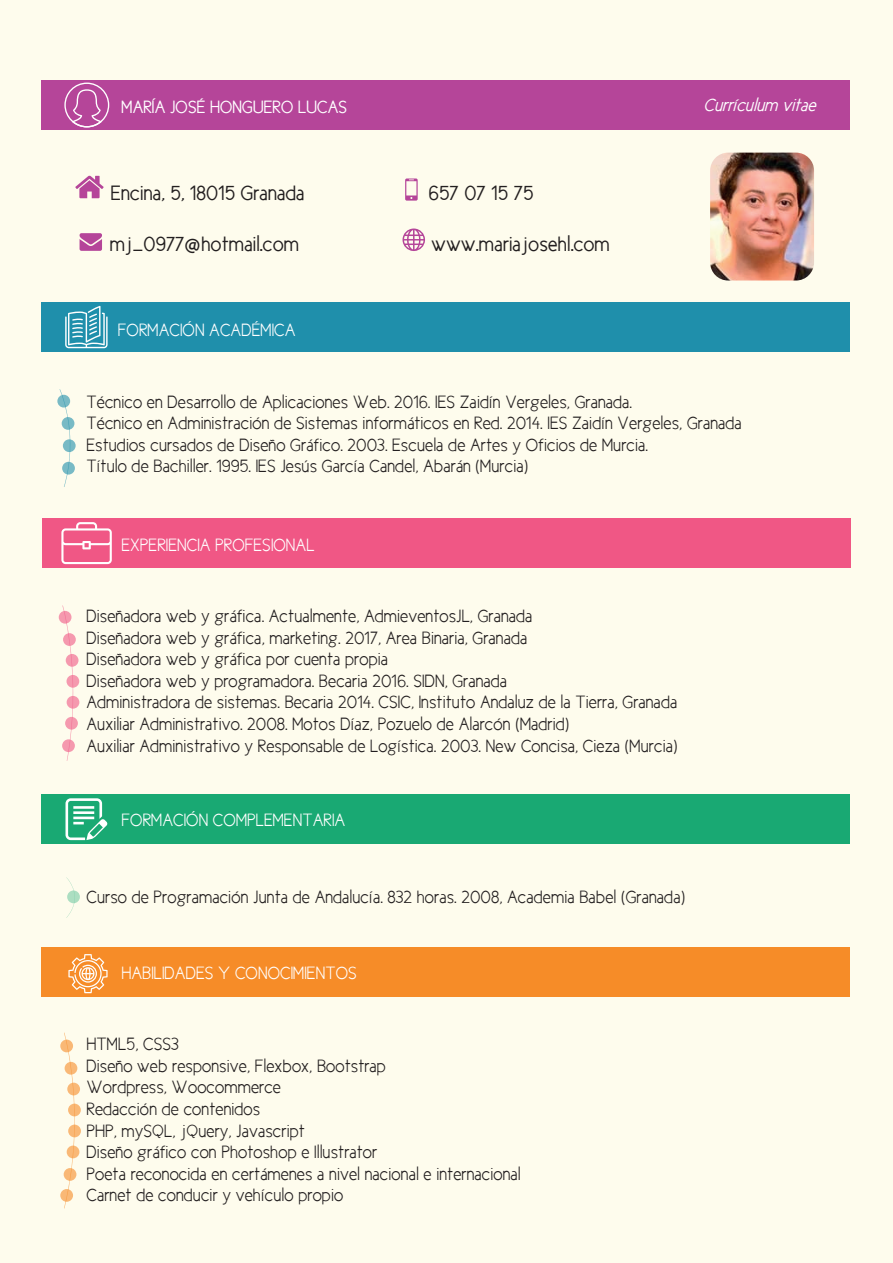
<style>
.page{position:relative;width:893px;height:1263px;background:#fefced}
.page>*{position:absolute;margin:0;border:0;box-sizing:border-box;transform-origin:0 0}
.t1{font:21px "New Cicle Gordita";color:#231f20}
.t2{font:18px/21.6px "New Cicle Semi";color:#231f20}
.t3{font:18px "New Cicle Semi";color:#fff}
.t4{font:18px "New Cicle Gordita";color:#fff}
.t5{font:italic 18px "New Cicle Gordita";color:#fff}
</style>
<div class="page">
<svg style="left:75px;top:176px;width:29px;height:22px"></svg>
<svg style="left:405px;top:178px;width:13px;height:23px"></svg>
<svg style="left:80px;top:233px;width:22px;height:18px"></svg>
<svg style="left:403px;top:229px;width:22px;height:22px"></svg>
<div style="left:41px;top:80px;width:808px;height:49px;background:#b54599"></div>
<svg style="left:64px;top:83px;width:45px;height:44px"></svg>
<div style="left:41px;top:302px;width:808px;height:49px;background:#1f8fab"></div>
<svg style="left:65px;top:306px;width:43px;height:42px"></svg>
<div style="left:42px;top:519px;width:808px;height:49px;background:#f05785"></div>
<svg style="left:61px;top:522px;width:51px;height:42px"></svg>
<div style="left:41px;top:795px;width:808px;height:49px;background:#19a973"></div>
<svg style="left:66px;top:798px;width:42px;height:42px"></svg>
<div style="left:41px;top:948px;width:808px;height:49px;background:#f68c28"></div>
<svg style="left:68px;top:954px;width:40px;height:39px"></svg>
<img style="left:710px;top:153px;width:104px;height:127px">
<svg style="left:62px;top:462px;width:13px;height:13px"></svg>
<svg style="left:60px;top:389px;width:10px;height:98px"></svg>
<svg style="left:63px;top:439px;width:13px;height:13px"></svg>
<svg style="left:62px;top:417px;width:12px;height:13px"></svg>
<svg style="left:57px;top:395px;width:13px;height:12px"></svg>
<svg style="left:62px;top:739px;width:13px;height:13px"></svg>
<svg style="left:65px;top:717px;width:13px;height:13px"></svg>
<div style="left:67px;top:675px;width:12px;height:13px;background:#f599ae;border-radius:50%"></div>
<div style="left:67px;top:696px;width:12px;height:13px;background:#f599ae;border-radius:50%"></div>
<svg style="left:62px;top:605px;width:11px;height:156px"></svg>
<svg style="left:66px;top:654px;width:12px;height:13px"></svg>
<svg style="left:63px;top:633px;width:13px;height:13px"></svg>
<svg style="left:59px;top:611px;width:13px;height:13px"></svg>
<svg style="left:60px;top:1189px;width:13px;height:13px"></svg>
<div style="left:64px;top:1168px;width:12px;height:13px;background:#f9b876;border-radius:50%"></div>
<svg style="left:67px;top:1145px;width:12px;height:13px"></svg>
<svg style="left:68px;top:1103px;width:13px;height:13px"></svg>
<svg style="left:68px;top:1124px;width:13px;height:13px"></svg>
<svg style="left:66px;top:877px;width:9px;height:41px"></svg>
<svg style="left:67px;top:890px;width:13px;height:13px"></svg>
<svg style="left:64px;top:1032px;width:11px;height:176px;background:#fce6c8"></svg>
<svg style="left:67px;top:1083px;width:13px;height:12px"></svg>
<svg style="left:65px;top:1062px;width:12px;height:12px"></svg>
<svg style="left:60px;top:1039px;width:13px;height:13px"></svg>
<p class="t4" style="left:122px;top:97px;width:227px">MARÍA JOSÉ HONGUERO LUCAS</p>
<p class="t1" style="left:111px;top:182px;width:196px">Encina, 5, 18015 Granada</p>
<p class="t1" style="left:428px;top:182px;width:107px">657 07 15 75</p>
<p class="t1" style="left:110px;top:233px;width:191px">mj_0977@hotmail.com</p>
<p class="t1" style="left:431px;top:233px;width:180px">www.mariajosehl.com</p>
<p class="t3" style="left:118px;top:320px;width:179px">FORMACIÓN ACADÉMICA</p>
<p class="t5" style="left:704px;top:96px;width:114px">Currículum vitae</p>
<p class="t2" style="left:86px;top:391px;width:657px">Técnico en Desarrollo de Aplicaciones Web. 2016. IES Zaidín Vergeles, Granada.<br>Técnico en Administración de Sistemas informáticos en Red. 2014. IES Zaidín Vergeles, Granada Estudios cursados de Diseño Gráfico. 2003. Escuela de Artes y Oficios de Murcia.<br>Título de Bachiller. 1995. IES Jesús García Candel, Abarán (Murcia)</p>
<p class="t3" style="left:122px;top:535px;width:194px">EXPERIENCIA PROFESIONAL</p>
<p class="t2" style="left:87px;top:605px;width:592px">Diseñadora web y gráfica. Actualmente, AdmieventosJL, Granada<br>Diseñadora web y gráfica, marketing. 2017, Area Binaria, Granada<br>Diseñadora web y gráfica por cuenta propia<br>Diseñadora web y programadora. Becaria 2016. SIDN, Granada<br>Administradora de sistemas. Becaria 2014. CSIC, Instituto Andaluz de la Tierra, Granada Auxiliar Administrativo. 2008. Motos Díaz, Pozuelo de Alarcón (Madrid)<br>Auxiliar Administrativo y Responsable de Logística. 2003. New Concisa, Cieza (Murcia)</p>
<p class="t3" style="left:122px;top:810px;width:225px">FORMACIÓN COMPLEMENTARIA</p>
<p class="t2" style="left:87px;top:886px;width:600px">Curso de Programación Junta de Andalucía. 832 horas. 2008, Academia Babel (Granada)</p>
<p class="t3" style="left:122px;top:963px;width:237px">HABILIDADES Y CONOCIMIENTOS</p>
<p class="t2" style="left:87px;top:1033px;width:436px">HTML5, CSS3<br>Diseño web responsive, Flexbox, Bootstrap<br>Wordpress, Woocommerce<br>Redacción de contenidos<br>PHP, mySQL, jQuery, Javascript<br>Diseño gráfico con Photoshop e Illustrator<br>Poeta reconocida en certámenes a nivel nacional e internacional Carnet de conducir y vehículo propio</p>
</div>
